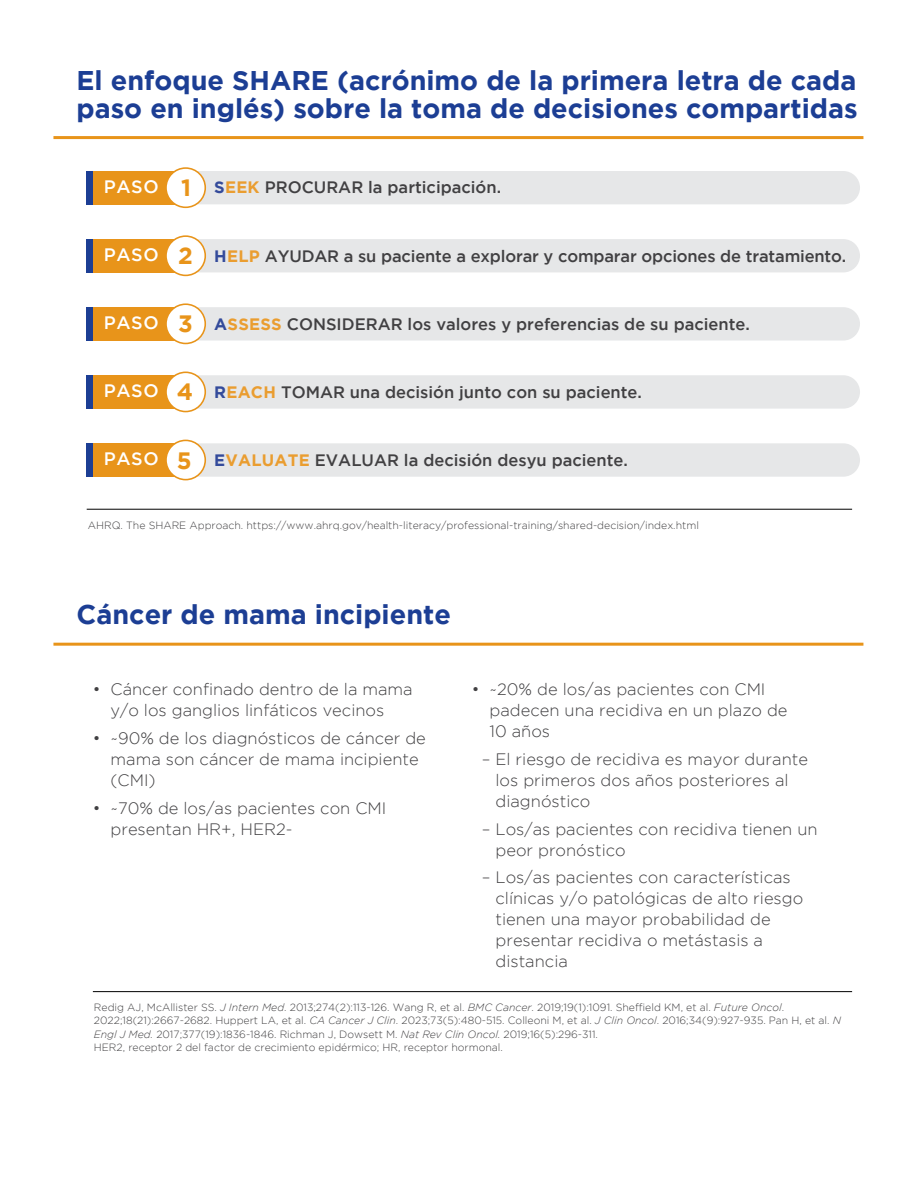
<style>
.page{position:relative;width:918px;height:1188px;background:#fff}
.page>*{position:absolute;margin:0;border:0;box-sizing:border-box;transform-origin:0 0}
.t1{font:700 27px/28.5px "Gotham";color:#1c3e94}
.t2{font:300 16.5px/21px "Gotham";color:#414042}
.t3{font:500 16.5px "Gotham";color:#414042}
.t4{font:300 10.5px/13.5px "Gotham";color:#414042}
.s1{font-size:18px;color:#fff}
.s2{font-weight:700;font-size:23.7px;color:#e8941a}
.s3{font-weight:700;color:#344b9b}
.s4{font-weight:700;color:#ea9d30}
.s5{font-style:italic}
</style>
<div class="page">
<hr style="left:53px;top:643px;width:810px;height:3px;background:#e8941a">
<div style="left:197px;top:239px;width:663px;height:33px;background:#e6e7e8"></div>
<div style="left:195px;top:307px;width:665px;height:34px;background:#e6e7e8"></div>
<div style="left:197px;top:375px;width:663px;height:34px;background:#e6e7e8"></div>
<div style="left:197px;top:443px;width:663px;height:34px;background:#e6e7e8"></div>
<div style="left:197px;top:171px;width:663px;height:33px;background:#e6e7e8"></div>
<hr style="left:53px;top:136px;width:810px;height:3px;background:#e8941a">
<div style="left:89px;top:171px;width:105px;height:33px;background:#e8941a"></div>
<div style="left:166px;top:168px;width:39px;height:39px;background:#fff;border-radius:50%"></div>
<div style="left:165px;top:167px;width:41px;height:41px;border:2px solid #e8941a;border-radius:50%"></div>
<div style="left:87px;top:171px;width:6px;height:33px;background:#1c3e94"></div>
<div style="left:89px;top:239px;width:105px;height:33px;background:#e8941a"></div>
<div style="left:166px;top:236px;width:39px;height:39px;background:#fff;border-radius:50%"></div>
<div style="left:165px;top:235px;width:41px;height:41px;border:2px solid #e8941a;border-radius:50%"></div>
<div style="left:87px;top:239px;width:6px;height:33px;background:#1c3e94"></div>
<div style="left:89px;top:307px;width:105px;height:34px;background:#e8941a"></div>
<div style="left:166px;top:304px;width:39px;height:39px;background:#fff;border-radius:50%"></div>
<div style="left:165px;top:303px;width:41px;height:41px;border:2px solid #e8941a;border-radius:50%"></div>
<div style="left:87px;top:307px;width:6px;height:34px;background:#1c3e94"></div>
<div style="left:89px;top:375px;width:105px;height:34px;background:#e8941a"></div>
<div style="left:166px;top:372px;width:39px;height:40px;background:#fff;border-radius:50%"></div>
<div style="left:165px;top:372px;width:41px;height:40px;border:2px solid #e8941a;border-radius:50%"></div>
<div style="left:87px;top:375px;width:6px;height:34px;background:#1c3e94"></div>
<div style="left:89px;top:443px;width:105px;height:34px;background:#e8941a"></div>
<div style="left:166px;top:440px;width:39px;height:40px;background:#fff;border-radius:50%"></div>
<div style="left:165px;top:440px;width:41px;height:40px;border:2px solid #e8941a;border-radius:50%"></div>
<div style="left:87px;top:443px;width:6px;height:34px;background:#1c3e94"></div>
<hr style="left:87px;top:509px;width:765px;height:1px;background:#000">
<hr style="left:93px;top:991px;width:759px;height:1px;background:#000">
<h1 class="t1" style="left:77px;top:65px;width:783px">El enfoque SHARE (acrónimo de la primera letra de cada paso en inglés) sobre la toma de decisiones compartidas</h1>
<h2 class="t3" style="left:104px;top:178px;width:399px"><span class="s1">PASO</span> <span class="s2">1</span> <span class="s3">S</span><span class="s4">EEK</span> PROCURAR la participación.</h2>
<h2 class="t3" style="left:104px;top:246px;width:744px"><span class="s1">PASO</span> <span class="s2">2</span> <span class="s3">H</span><span class="s4">ELP</span> AYUDAR a su paciente a explorar y comparar opciones de tratamiento.</h2>
<h2 class="t3" style="left:104px;top:314px;width:648px"><span class="s1">PASO</span> <span class="s2">3</span> <span class="s3">A</span><span class="s4">SSESS</span> CONSIDERAR los valores y preferencias de su paciente.</h2>
<h2 class="t3" style="left:104px;top:383px;width:540px"><span class="s1">PASO</span> <span class="s2">4</span> <span class="s3">R</span><span class="s4">EACH</span> TOMAR una decisión junto con su paciente.</h2>
<h2 class="t3" style="left:104px;top:451px;width:526px"><span class="s1">PASO</span> <span class="s2">5</span> <span class="s3">E</span><span class="s4">VALUATE</span> EVALUAR la decisión desyu paciente.</h2>
<p class="t4" style="left:88px;top:518px;width:613px">AHRQ. The SHARE Approach. https://www.ahrq.gov/health-literacy/professional-training/shared-decision/index.html</p>
<h1 class="t1" style="left:77px;top:599px;width:376px">Cáncer de mama incipiente</h1>
<h2 class="t2" style="left:490px;top:678px;width:299px;text-indent:-18px">• ~20% de los/as pacientes con CMI padecen una recidiva en un plazo de<br>10 años</h2>
<h2 class="t2" style="left:496px;top:748px;width:314px;text-indent:-14px">– El riesgo de recidiva es mayor durante los primeros dos años posteriores al diagnóstico</h2>
<h2 class="t2" style="left:496px;top:818px;width:324px;text-indent:-14px">– Los/as pacientes con recidiva tienen un peor pronóstico</h2>
<h2 class="t2" style="left:496px;top:867px;width:309px;text-indent:-14px">– Los/as pacientes con características clínicas y/o patológicas de alto riesgo tienen una mayor probabilidad de presentar recidiva o metástasis a distancia</h2>
<p class="t4" style="left:94px;top:1000px;width:749px">Redig AJ, McAllister SS. <span class="s5">J Intern Med</span>. 2013;274(2):113-126. Wang R, et al. <span class="s5">BMC Cancer</span>. 2019;19(1):1091. Sheffield KM, et al. <span class="s5">Future Oncol</span>.<br>2022;18(21):2667-2682. Huppert LA, et al. <span class="s5">CA Cancer J Clin</span>. 2023;73(5):480-515. Colleoni M, et al. <span class="s5">J Clin Oncol</span>. 2016;34(9):927-935. Pan H, et al. <span class="s5">N Engl J Med.</span> 2017;377(19):1836-1846. Richman J, Dowsett M. <span class="s5">Nat Rev Clin Oncol.</span> 2019;16(5):296-311.<br>HER2, receptor 2 del factor de crecimiento epidérmico; HR, receptor hormonal.</p>
<h2 class="t2" style="left:111px;top:678px;width:304px;text-indent:-18px">• Cáncer confinado dentro de la mama y/o los ganglios linfáticos vecinos</h2>
<h2 class="t2" style="left:111px;top:727px;width:317px;text-indent:-18px">• ~90% de los diagnósticos de cáncer de mama son cáncer de mama incipiente (CMI)</h2>
<h2 class="t2" style="left:111px;top:797px;width:277px;text-indent:-18px">• ~70% de los/as pacientes con CMI presentan HR+, HER2-</h2>
</div>
